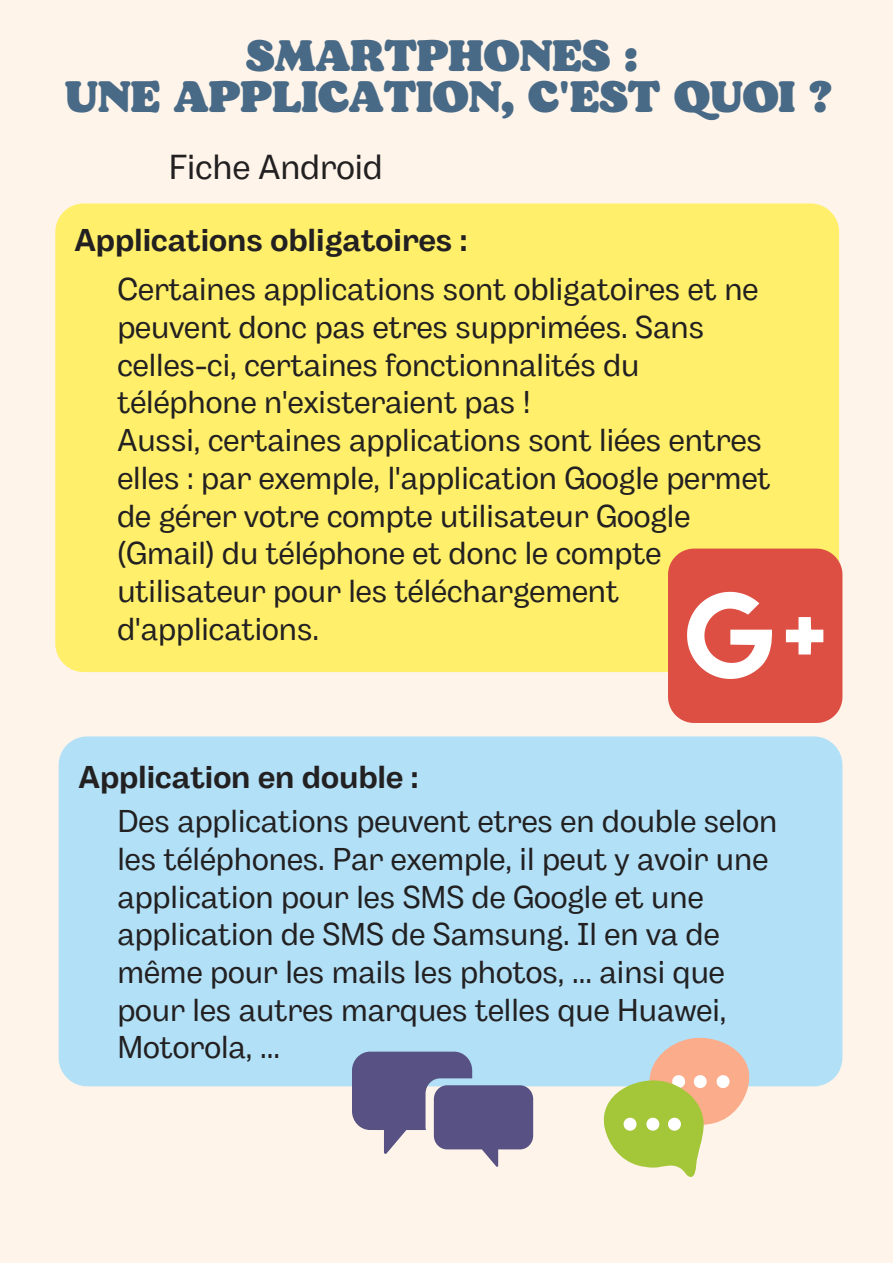
<style>
.page{position:relative;width:893px;height:1263px;background:#fff4ea}
.page>*{position:absolute;margin:0;border:0;box-sizing:border-box;transform-origin:0 0}
.t1{font:900 43.95px/41.1px "Bogart";color:#486a86;text-align:center}
.t2{font:34.65px "Body Grotesque";color:#222021}
.t3{font:31.5px/37.7px "Body Grotesque";color:#222021}
.t4{font:700 31.5px "Body Grotesque";color:#222021}
</style>
<div class="page">
<div style="left:55px;top:203px;width:784px;height:469px;background:#ffef6b;border-radius:28px"></div>
<div style="left:59px;top:736px;width:783px;height:350px;background:#b2e0f7;border-radius:28px"></div>
<svg style="left:668px;top:549px;width:174px;height:174px;background:#e26c60"></svg>
<svg style="left:352px;top:1051px;width:181px;height:116px"></svg>
<svg style="left:598px;top:1037px;width:157px;height:140px"></svg>
<h1 class="t1" style="left:65px;top:37px;width:768px">SMARTPHONES :<br>UNE APPLICATION, C'EST QUOI ?</h1>
<p class="t2" style="left:169px;top:146px;width:215px">Fiche Android</p>
<p class="t4" style="left:74px;top:221px;width:394px">Applications obligatoires :</p>
<p class="t3" style="left:117px;top:273px;width:654px">Certaines applications sont obligatoires et ne peuvent donc pas etres supprimées. Sans celles-ci, certaines fonctionnalités du téléphone n'existeraient pas !<br>Aussi, certaines applications sont liées entres elles : par exemple, l'application Google permet de gérer votre compte utilisateur Google (Gmail) du téléphone et donc le compte utilisateur pour les téléchargement d'applications.</p>
<p class="t4" style="left:78px;top:759px;width:341px">Application en double :</p>
<p class="t3" style="left:117px;top:805px;width:661px">Des applications peuvent etres en double selon les téléphones. Par exemple, il peut y avoir une application pour les SMS de Google et une application de SMS de Samsung. Il en va de même pour les mails les photos, ... ainsi que pour les autres marques telles que Huawei, Motorola, ...</p>
</div>
